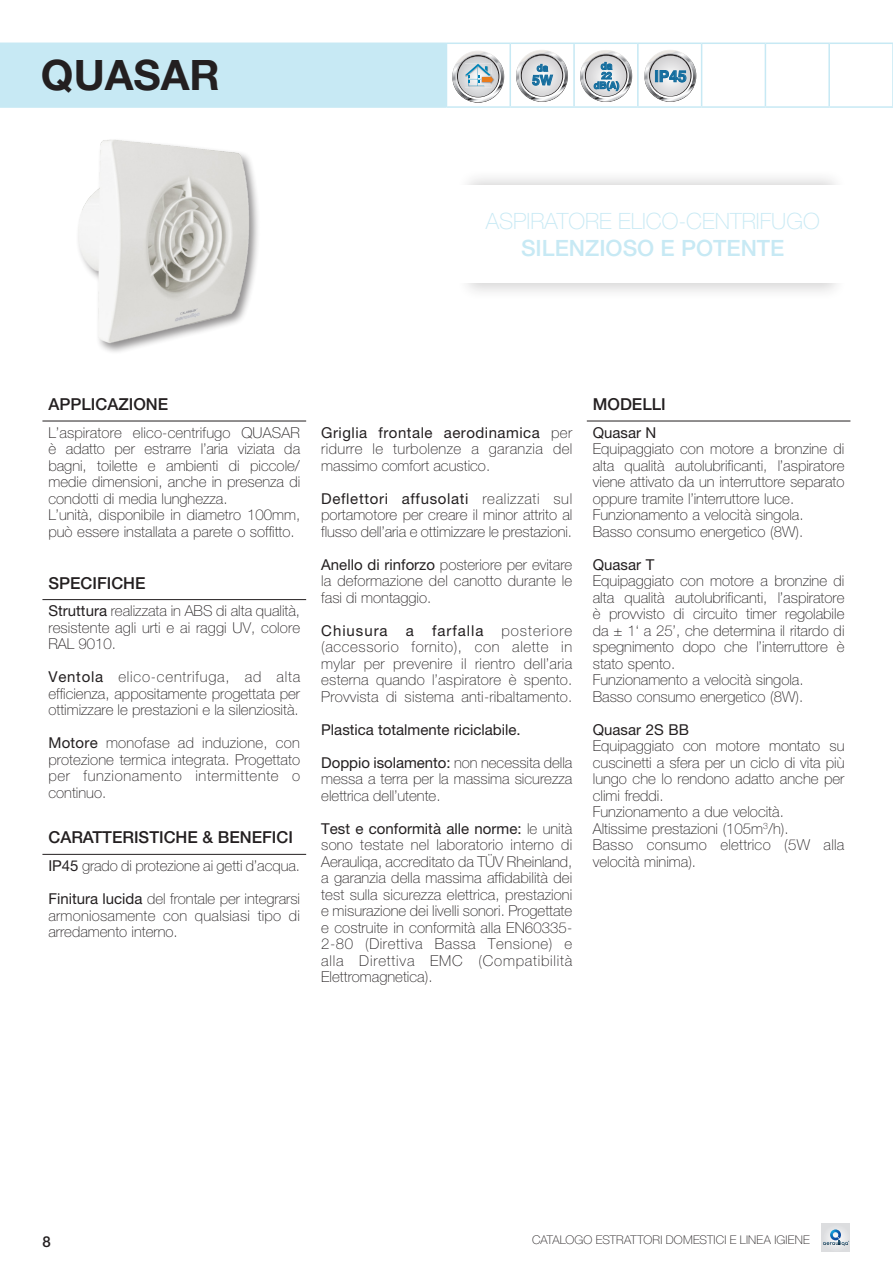
<style>
.page{position:relative;width:893px;height:1263px;background:#fff}
.page>*{position:absolute;margin:0;border:0;box-sizing:border-box;transform-origin:0 0}
.t1{font:700 42px "Helvetica Neue LT Std";color:#231f20}
.t2{font:100 22.5px "Helvetica Neue LT Std";color:#c7e9f4}
.t3{font:500 22.5px "Helvetica Neue LT Std";color:#c7e9f4}
.t4{font:500 16.5px "Helvetica Neue LT Std";color:#231f20}
.t5{font:700 15.6px "Helvetica";color:#146d9e}
.Normale{font:100 15px/16.5px "Helvetica Neue LT Std";color:#231f20;text-align:justify}
.Normale-2{font:15px "Helvetica Neue LT Std";color:#231f20}
.t6{font:500 15px "Helvetica Neue LT Std";color:#231f20}
.t7{font:700 13.8px "Helvetica";color:#146d9e}
.t8{font:100 12px "Helvetica Neue LT Std";letter-spacing:.015em;color:#231f20}
.t9{font:700 9.75px "Helvetica";color:#146d9e}
.t10{font:700 9.6px "Helvetica";color:#146d9e}
.s1{font-weight:400}
</style>
<div class="page">
<div style="left:0;top:43px;width:446px;height:64px;background:#c7e9f4"></div>
<hr style="left:0;top:106px;width:446px;height:2px;background:#c7e9f4">
<hr style="left:446px;top:44px;width:1px;height:62px;background:#c7e9f4">
<hr style="left:446px;top:43px;width:64px;height:1px;background:#c7e9f4">
<hr style="left:446px;top:106px;width:64px;height:2px;background:#c7e9f4">
<hr style="left:509px;top:44px;width:2px;height:62px;background:#c7e9f4">
<hr style="left:510px;top:43px;width:64px;height:1px;background:#c7e9f4">
<hr style="left:574px;top:43px;width:64px;height:1px;background:#c7e9f4">
<hr style="left:638px;top:43px;width:64px;height:1px;background:#c7e9f4">
<hr style="left:702px;top:43px;width:63px;height:1px;background:#c7e9f4">
<hr style="left:765px;top:43px;width:64px;height:1px;background:#c7e9f4">
<hr style="left:573px;top:44px;width:2px;height:62px;background:#c7e9f4">
<hr style="left:637px;top:44px;width:2px;height:62px;background:#c7e9f4">
<hr style="left:701px;top:44px;width:1px;height:62px;background:#c7e9f4">
<hr style="left:765px;top:44px;width:1px;height:62px;background:#c7e9f4">
<hr style="left:510px;top:106px;width:64px;height:2px;background:#c7e9f4">
<hr style="left:574px;top:106px;width:64px;height:2px;background:#c7e9f4">
<hr style="left:638px;top:106px;width:64px;height:2px;background:#c7e9f4">
<hr style="left:702px;top:106px;width:63px;height:2px;background:#c7e9f4">
<hr style="left:765px;top:106px;width:64px;height:2px;background:#c7e9f4">
<hr style="left:828px;top:44px;width:2px;height:62px;background:#c7e9f4">
<hr style="left:829px;top:43px;width:64px;height:1px;background:#c7e9f4">
<hr style="left:892px;top:44px;width:1px;height:62px;background:#c7e9f4">
<hr style="left:829px;top:106px;width:64px;height:2px;background:#c7e9f4">
<div style="left:822px;top:1224px;width:28px;height:28px;background:#dedfe1"></div>
<svg style="left:823px;top:1229px;width:26px;height:17px"></svg>
<hr style="left:42px;top:854px;width:264px;height:1px;background:#231f20">
<hr style="left:42px;top:599px;width:264px;height:1px;background:#231f20">
<hr style="left:42px;top:421px;width:264px;height:1px;background:#231f20">
<div style="left:456px;top:168px;width:392px;height:85px;background:#231f20;opacity:.2"></div>
<div style="left:457px;top:216px;width:391px;height:85px;background:#231f20;opacity:.2"></div>
<div style="left:437px;top:185px;width:456px;height:98px;background:#fff"></div>
<hr style="left:587px;top:421px;width:263px;height:1px;background:#231f20">
<img style="left:78px;top:139px;width:180px;height:211px">
<img style="left:452px;top:71px;width:32px;height:32px">
<img style="left:453px;top:51px;width:51px;height:51px">
<img style="left:456px;top:54px;width:45px;height:45px">
<img style="left:457px;top:55px;width:42px;height:42px">
<img style="left:478px;top:64px;width:20px;height:33px">
<svg style="left:458px;top:56px;width:37px;height:33px"></svg>
<img style="left:536px;top:69px;width:32px;height:33px">
<img style="left:516px;top:50px;width:51px;height:51px">
<img style="left:519px;top:53px;width:46px;height:45px">
<img style="left:521px;top:54px;width:42px;height:43px">
<img style="left:526px;top:56px;width:32px;height:8px">
<img style="left:526px;top:58px;width:6px;height:5px">
<svg style="left:532px;top:57px;width:30px;height:29px"></svg>
<img style="left:580px;top:50px;width:33px;height:52px">
<img style="left:581px;top:51px;width:51px;height:50px">
<img style="left:584px;top:53px;width:45px;height:46px">
<img style="left:585px;top:54px;width:42px;height:43px">
<img style="left:590px;top:56px;width:32px;height:2px">
<img style="left:590px;top:58px;width:4px;height:6px">
<svg style="left:594px;top:57px;width:32px;height:34px"></svg>
<img style="left:644px;top:71px;width:33px;height:31px">
<img style="left:645px;top:50px;width:51px;height:51px">
<img style="left:648px;top:53px;width:45px;height:45px">
<img style="left:649px;top:54px;width:42px;height:43px">
<img style="left:654px;top:56px;width:32px;height:8px">
<svg style="left:655px;top:57px;width:35px;height:25px"></svg>
<h1 class="t1" style="left:41px;top:49px;width:180px">QUASAR</h1>
<p class="t10" style="left:537px;top:60px;width:13px">da</p>
<p class="t7" style="left:532px;top:69px;width:22px">5W</p>
<p class="t9" style="left:601px;top:58px;width:13px">da</p>
<p class="t10" style="left:601px;top:68px;width:12px">22</p>
<p class="t10" style="left:594px;top:78px;width:27px">dB(A)</p>
<p class="t5" style="left:654px;top:64px;width:34px">IP45</p>
<p class="t2" style="left:486px;top:208px;width:335px">ASPIRATORE ELICO-CENTRIFUGO</p>
<p class="t3" style="left:521px;top:234px;width:265px">SILENZIOSO E POTENTE</p>
<p class="t4" style="left:48px;top:394px;width:121px">APPLICAZIONE</p>
<p class="Normale" style="left:48px;top:424px;width:253px">L’aspiratore elico-centrifugo QUASAR è adatto per estrarre l’aria viziata da bagni, toilette e ambienti di piccole/ medie dimensioni, anche in presenza di condotti di media lunghezza.</p>
<p class="Normale" style="left:48px;top:507px;width:253px">L’unità, disponibile in diametro 100mm, può essere installata a parete o soffitto.</p>
<p class="t4" style="left:48px;top:573px;width:99px">SPECIFICHE</p>
<p class="Normale" style="left:48px;top:603px;width:253px"><span class="s1">Struttura</span> realizzata in ABS di alta qualità, resistente agli urti e ai raggi UV, colore RAL 9010.</p>
<p class="Normale" style="left:48px;top:669px;width:253px"><span class="s1">Ventola</span> elico-centrifuga, ad alta efficienza, appositamente progettata per ottimizzare le prestazioni e la silenziosità.</p>
<p class="Normale" style="left:48px;top:735px;width:253px"><span class="s1">Motore</span> monofase ad induzione, con protezione termica integrata. Progettato per funzionamento intermittente o continuo.</p>
<p class="t4" style="left:48px;top:827px;width:246px">CARATTERISTICHE &amp; BENEFICI</p>
<p class="Normale" style="left:48px;top:857px;width:253px"><span class="s1">IP45</span> grado di protezione ai getti d’acqua.</p>
<p class="Normale" style="left:48px;top:890px;width:253px"><span class="s1">Finitura lucida</span> del frontale per integrarsi armoniosamente con qualsiasi tipo di arredamento interno.</p>
<p class="Normale" style="left:321px;top:424px;width:253px"><span class="s1">Griglia frontale aerodinamica</span> per ridurre le turbolenze a garanzia del massimo comfort acustico.</p>
<p class="Normale" style="left:321px;top:490px;width:253px"><span class="s1">Deflettori affusolati</span> realizzati sul portamotore per creare il minor attrito al flusso dell’aria e ottimizzare le prestazioni.</p>
<p class="Normale" style="left:321px;top:556px;width:253px"><span class="s1">Anello di rinforzo</span> posteriore per evitare la deformazione del canotto durante le fasi di montaggio.</p>
<p class="Normale" style="left:321px;top:622px;width:253px"><span class="s1">Chiusura a farfalla</span> posteriore (accessorio fornito), con alette in mylar per prevenire il rientro dell’aria esterna quando l’aspiratore è spento.<br>Provvista di sistema anti-ribaltamento.</p>
<p class="Normale-2" style="left:321px;top:720px;width:201px">Plastica totalmente riciclabile.</p>
<p class="Normale" style="left:321px;top:754px;width:253px"><span class="s1">Doppio isolamento:</span> non necessita della messa a terra per la massima sicurezza elettrica dell’utente.</p>
<p class="Normale" style="left:321px;top:820px;width:253px"><span class="s1">Test e conformità alle norme:</span> le unità sono testate nel laboratorio interno di Aerauliqa, accreditato da TÜV Rheinland, a garanzia della massima affidabilità dei test sulla sicurezza elettrica, prestazioni e misurazione dei livelli sonori. Progettate e costruite in conformità alla EN60335- 2-80 (Direttiva Bassa Tensione) e alla Direttiva EMC (Compatibilità Elettromagnetica).</p>
<p class="t4" style="left:593px;top:394px;width:75px">MODELLI</p>
<p class="Normale-2" style="left:593px;top:423px;width:65px">Quasar N</p>
<p class="Normale" style="left:593px;top:441px;width:253px">Equipaggiato con motore a bronzine di alta qualità autolubrificanti, l’aspiratore viene attivato da un interruttore separato oppure tramite l’interruttore luce.</p>
<p class="Normale" style="left:593px;top:507px;width:212px">Funzionamento a velocità singola.</p>
<p class="Normale" style="left:593px;top:523px;width:212px">Basso consumo energetico (8W).</p>
<p class="Normale-2" style="left:593px;top:555px;width:63px">Quasar T</p>
<p class="Normale" style="left:593px;top:573px;width:253px">Equipaggiato con motore a bronzine di alta qualità autolubrificanti, l’aspiratore è provvisto di circuito timer regolabile da ± 1‘ a 25’, che determina il ritardo di spegnimento dopo che l’interruttore è stato spento.</p>
<p class="Normale" style="left:593px;top:672px;width:212px">Funzionamento a velocità singola.</p>
<p class="Normale" style="left:593px;top:688px;width:212px">Basso consumo energetico (8W).</p>
<p class="Normale-2" style="left:593px;top:720px;width:98px">Quasar 2S BB</p>
<p class="Normale" style="left:593px;top:738px;width:253px">Equipaggiato con motore montato su cuscinetti a sfera per un ciclo di vita più lungo che lo rendono adatto anche per climi freddi.</p>
<p class="Normale" style="left:593px;top:804px;width:193px">Funzionamento a due velocità.</p>
<p class="Normale" style="left:593px;top:820px;width:197px">Altissime prestazioni (105m<sup>3</sup>/h).</p>
<p class="Normale" style="left:593px;top:837px;width:253px">Basso consumo elettrico (5W alla velocità minima).</p>
<p class="t6" style="left:43px;top:1233px;width:10px">8</p>
<p class="t8" style="left:532px;top:1233px;width:279px">CATALOGO ESTRATTORI DOMESTICI E LINEA IGIENE</p>
</div>
